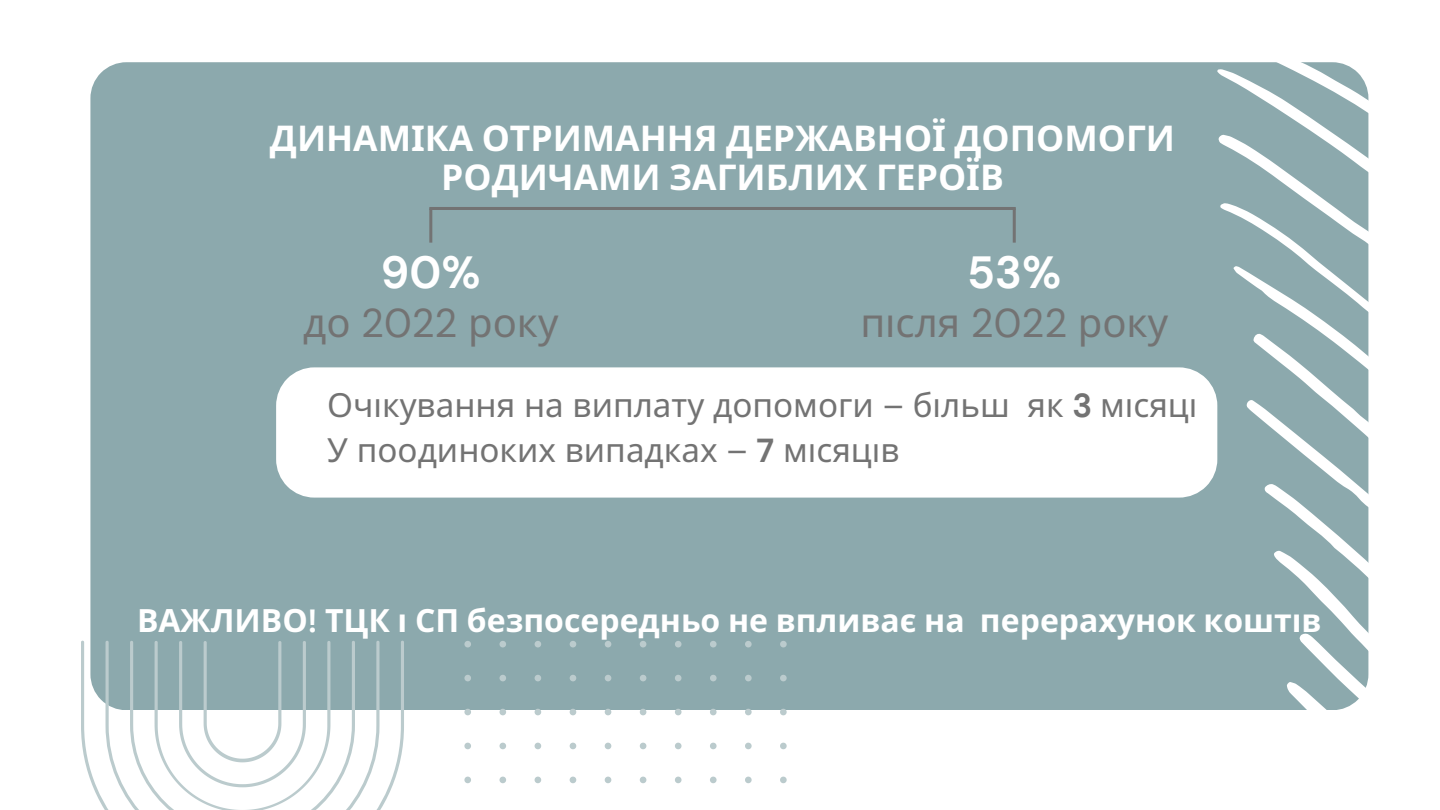
<style>
.page{position:relative;width:1440px;height:810px;background:#fff}
.page>*{position:absolute;margin:0;border:0;box-sizing:border-box;transform-origin:0 0}
.t1{font:700 45px "DM Sans";color:#fff}
.t2{font:40px "Noto Sans";color:#737373}
.t3{font:700 35.5px/39px "Noto Sans";color:#fff;text-align:center}
.t4{font:33.2px "Noto Sans";color:#737373}
.t5{font:700 32px "Noto Sans";color:#fff}
.s1{font-family:"DM Sans"}
.s2{font-family:"DM Sans";font-weight:700}
</style>
<div class="page">
<div style="left:90px;top:62px;width:1175px;height:648px;background:#8ca9ad"></div>
<svg style="left:464px;top:641px;width:323px;height:143px"></svg>
<svg style="left:81px;top:641px;width:323px;height:169px"></svg>
<hr style="left:429px;top:207px;width:587px;height:3px;background:#737373">
<hr style="left:429px;top:208px;width:3px;height:35px;background:#737373">
<hr style="left:1013px;top:208px;width:3px;height:35px;background:#737373">
<svg style="left:276px;top:367px;width:941px;height:131px"></svg>
<svg style="left:1217px;top:69px;width:34px;height:448px;fill:#8ca9ad"></svg>
<svg style="left:1251px;top:62px;width:118px;height:141px;fill:#8ca9ad"></svg>
<svg style="left:1220px;top:203px;width:149px;height:418px;fill:#8ca9ad"></svg>
<svg style="left:1233px;top:266px;width:136px;height:360px;fill:#8ca9ad"></svg>
<svg style="left:1253px;top:333px;width:116px;height:67px;fill:#8ca9ad"></svg>
<svg style="left:1246px;top:400px;width:123px;height:295px;fill:#8ca9ad"></svg>
<svg style="left:1265px;top:483px;width:104px;height:227px"></svg>
<p class="t3" style="left:270px;top:118px;width:907px">ДИНАМІКА ОТРИМАННЯ ДЕРЖАВНОЇ ДОПОМОГИ<br>РОДИЧАМИ ЗАГИБЛИХ ГЕРОЇВ</p>
<h3 class="t1" style="left:381px;top:243px;width:101px">90%</h3>
<h1 class="t2" style="left:303px;top:294px;width:257px">до <span class="s1">2022</span> року</h1>
<h1 class="t1" style="left:967px;top:243px;width:95px">53%</h1>
<h2 class="t2" style="left:860px;top:294px;width:309px">пі сля <span class="s1">2022</span> року</h2>
<h2 class="t4" style="left:327px;top:381px;width:866px">Очі кування на виплату допомоги <span class="s1">–</span> більш як <span class="s2">3</span> місяці</h2>
<p class="t4" style="left:327px;top:427px;width:574px">У поодиноких випадках <span class="s1">–</span> <span class="s2">7</span> місяці в</p>
<p class="t5" style="left:137px;top:598px;width:1186px">ВАЖЛИВО<span class="s1">!</span> ТЦК і СП безпосередньо не впливає на перерахунок кошті в</p>
</div>
